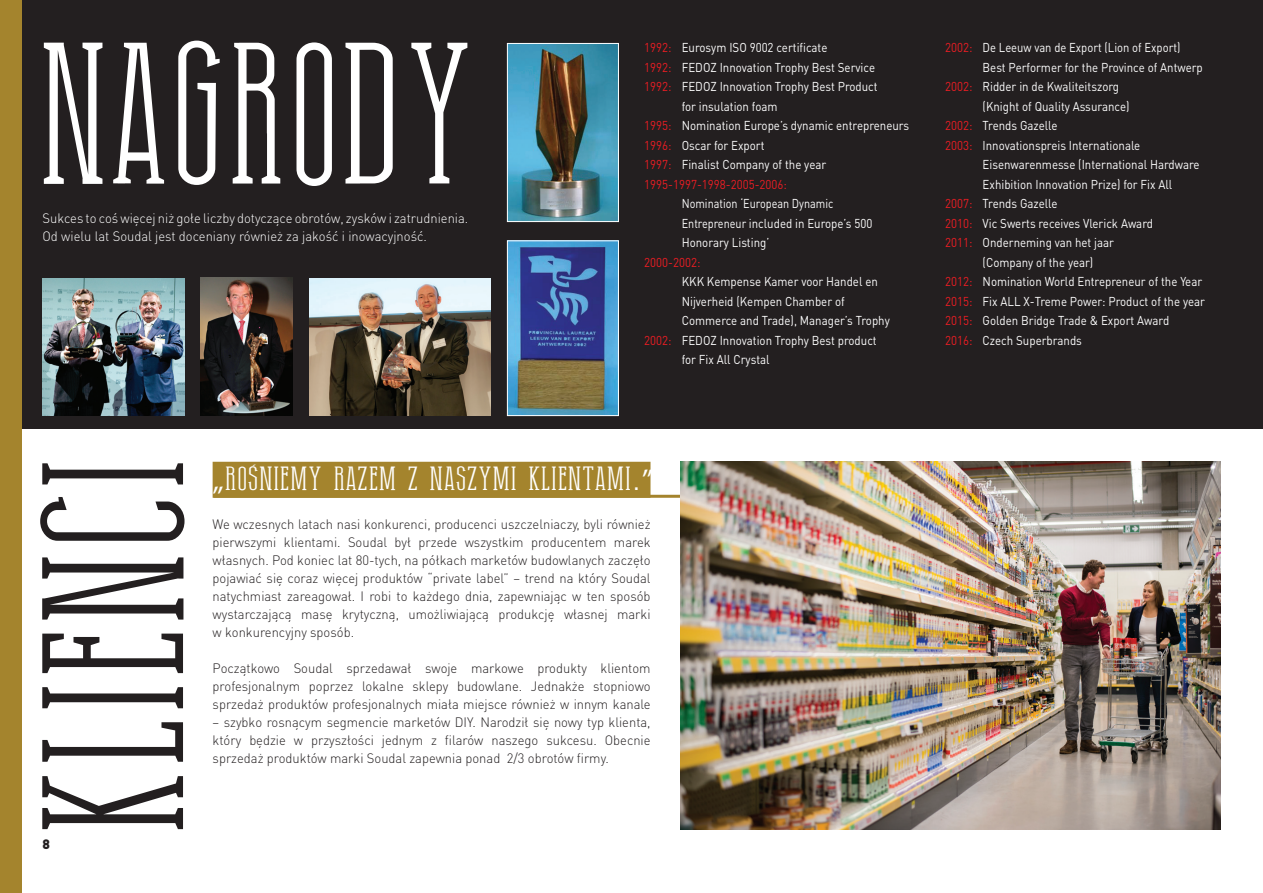
<style>
.page{position:relative;width:1263px;height:893px;background:#fff}
.page>*{position:absolute;margin:0;border:0;box-sizing:border-box;transform-origin:0 0}
.t1{font:180px "Thin Grotesk Serif";letter-spacing:.05em;color:#fff}
.t2{font:180px "Thin Grotesk Serif";letter-spacing:.05em;color:#231f20;scale:1.06 1}
.t3{font:30px "Thin Grotesk Serif";letter-spacing:.05em;color:#fff;scale:1.2 1}
.t4{font:300 13.5px/18px "DIN Pro";color:#231f20;text-align:justify;scale:.96 1}
.t5{font:300 13.5px/18px "DIN Pro";color:#fff;scale:.96 1}
.t6{font:900 13.5px "DIN Pro";color:#231f20}
.t7{font:12.75px "DIN Pro";color:#fff;scale:.9 1}
.t8{font:12.75px/19.5px "DIN Pro";color:#fff;scale:.85 1}
.t9{font:12.75px "DIN Pro";color:#fff;scale:.88 1}
.t10{font:12.75px "DIN Pro";color:#ee1d23;scale:.9 1}
.s1{color:#ee1d23}
.s2{font-family:"Myriad Pro";font-stretch:condensed}
</style>
<div class="page">
<div style="left:0;top:0;width:1263px;height:429px;background:#231f20"></div>
<img style="left:43px;top:278px;width:142px;height:138px">
<img style="left:201px;top:278px;width:92px;height:138px">
<img style="left:509px;top:243px;width:108px;height:171px">
<div style="left:507px;top:241px;width:112px;height:175px;border:1px solid #fff"></div>
<img style="left:509px;top:45px;width:108px;height:175px">
<div style="left:507px;top:43px;width:112px;height:179px;border:1px solid #fff"></div>
<div style="left:213px;top:462px;width:437px;height:36px;background:#a4842d"></div>
<hr style="left:213px;top:495px;width:729px;height:3px;background:#a4842d">
<img style="left:309px;top:278px;width:182px;height:138px">
<img style="left:680px;top:462px;width:540px;height:367px">
<div style="left:0;top:0;width:21px;height:893px;background:#a4842d"></div>
<h1 class="t1" style="left:43px;top:19px;width:430px">NAGRODY</h1>
<p class="t5" style="left:43px;top:208px;width:445px">Sukces to coś więcej niż gołe liczby dotyczące obrotów, zysków i zatrudnienia.<br>Od wielu lat Soudal jest doceniany również za jakość i inowacyjność.</p>
<p class="t7" style="left:644px;top:39px;width:205px"><span class="s1">1992:</span> Eurosym ISO 9002 certificate</p>
<p class="t7" style="left:644px;top:58px;width:258px"><span class="s1">1992:</span> FEDOZ Innovation Trophy Best Service</p>
<p class="t7" style="left:644px;top:78px;width:261px"><span class="s1">1992:</span> FEDOZ Innovation Trophy Best Product</p>
<p class="t7" style="left:682px;top:97px;width:108px">for insulation foam</p>
<p class="t7" style="left:644px;top:117px;width:296px"><span class="s1">1995:</span> Nomination Europe’s dynamic entrepreneurs</p>
<p class="t7" style="left:644px;top:136px;width:135px"><span class="s1">1996:</span> Oscar for Export</p>
<p class="t7" style="left:644px;top:156px;width:204px"><span class="s1">1997:</span> Finalist Company of the year</p>
<p class="t10" style="left:644px;top:175px;width:160px">1995-1997-1998-2005-2006:</p>
<p class="t8" style="left:682px;top:193px;width:226px">Nomination ‘European Dynamic<br>Entrepreneur included in Europe’s 500<br>Honorary Listing’</p>
<p class="t10" style="left:644px;top:253px;width:64px">2000-2002:</p>
<p class="t7" style="left:682px;top:273px;width:219px">KKK Kempense Kamer voor Handel en</p>
<p class="t7" style="left:682px;top:292px;width:183px">Nijverheid (Kempen Chamber of</p>
<p class="t7" style="left:682px;top:312px;width:233px">Commerce and Trade), Manager’s Trophy</p>
<p class="t7" style="left:644px;top:331px;width:260px"><span class="s1">2002:</span> FEDOZ Innovation Trophy Best product</p>
<p class="t7" style="left:682px;top:351px;width:99px">for Fix All Crystal</p>
<p class="t9" style="left:945px;top:39px;width:269px"><span class="s1">2002:</span> De Leeuw van de Export (Lion of Export)</p>
<p class="t7" style="left:983px;top:58px;width:246px">Best Performer for the Province of Antwerp</p>
<p class="t7" style="left:945px;top:78px;width:195px"><span class="s1">2002:</span> Ridder in de Kwaliteitszorg</p>
<p class="t7" style="left:983px;top:97px;width:165px">(Knight of Quality Assurance)</p>
<p class="t7" style="left:945px;top:117px;width:126px"><span class="s1">2002:</span> Trends Gazelle</p>
<p class="t7" style="left:945px;top:136px;width:218px"><span class="s1">2003:</span> Innovationspreis Internationale</p>
<p class="t7" style="left:983px;top:156px;width:243px">Eisenwarenmesse (International Hardware</p>
<p class="t7" style="left:983px;top:175px;width:212px">Exhibition Innovation Prize) for Fix All</p>
<p class="t7" style="left:945px;top:195px;width:126px"><span class="s1">2007:</span> Trends Gazelle</p>
<p class="t7" style="left:945px;top:214px;width:233px"><span class="s1">2010:</span> Vic Swerts receives Vlerick Award</p>
<p class="t7" style="left:945px;top:234px;width:189px"><span class="s1">2011:</span> Onderneming van het jaar</p>
<p class="t7" style="left:983px;top:253px;width:125px">(Company of the year)</p>
<p class="t7" style="left:945px;top:273px;width:287px"><span class="s1">2012:</span> Nomination World Entrepreneur of the Year</p>
<p class="t7" style="left:945px;top:292px;width:290px"><span class="s1">2015:</span> Fix ALL X-Treme Power: Product of the year</p>
<p class="t7" style="left:945px;top:312px;width:251px"><span class="s1">2015:</span> Golden Bridge Trade &amp; Export Award</p>
<p class="t7" style="left:945px;top:331px;width:154px"><span class="s1">2016:</span> Czech Superbrands</p>
<h1 class="t2" style="left:19px;top:832px;width:352px;rotate:-90deg">KLIENCI</h1>
<h2 class="t3" style="left:213px;top:463px;width:369px"><span class="s2">„</span>ROŚNIEMY RAZEM Z NASZYMI KLIENTAMI.<span class="s2">”</span></h2>
<p class="t6" style="left:43px;top:835px;width:9px">8</p>
<p class="t4" style="left:213px;top:515px;width:458px">We wczesnych latach nasi konkurenci, producenci uszczelniaczy, byli również pierwszymi klientami. Soudal był przede wszystkim producentem marek własnych. Pod koniec lat 80-tych, na półkach marketów budowlanych zaczęło pojawiać się coraz więcej produktów “private label” – trend na który Soudal natychmiast zareagował. I robi to każdego dnia, zapewniając w ten sposób wystarczającą masę krytyczną, umożliwiającą produkcję własnej marki w konkurencyjny sposób.</p>
<p class="t4" style="left:213px;top:659px;width:458px">Początkowo Soudal sprzedawał swoje markowe produkty klientom profesjonalnym poprzez lokalne sklepy budowlane. Jednakże stopniowo sprzedaż produktów profesjonalnych miała miejsce również w innym kanale</p>
<p class="t4" style="left:213px;top:713px;width:458px">– szybko rosnącym segmencie marketów DIY. Narodził się nowy typ klienta, który będzie w przyszłości jednym z filarów naszego sukcesu. Obecnie sprzedaż produktów marki Soudal zapewnia ponad 2/3 obrotów firmy.</p>
</div>
